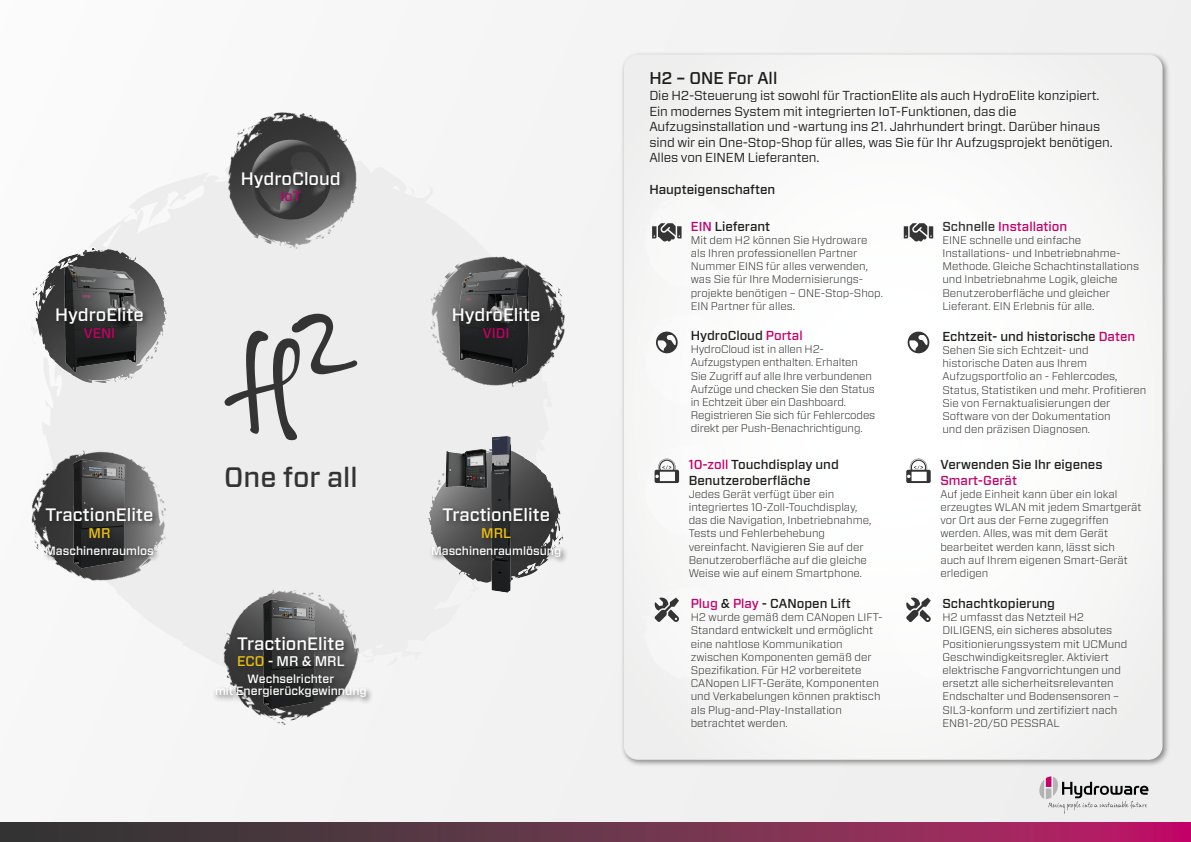
<style>
.page{position:relative;width:1191px;height:842px;background:#eee}
.page>*{position:absolute;margin:0;border:0;box-sizing:border-box;transform-origin:0 0}
.t1{font:500 28.1px "Forza";color:#343333}
.t2{font:500 18px "Forza";color:#fff}
.t3{font:500 17px "Forza";color:#1d1d1b}
.t4{font:500 14px "Forza";color:#fff}
.t5{font:500 14px "Forza";color:#c50068}
.t6{font:500 14px "Forza";color:#ecc10f}
.t7{font:500 14px "Forza";color:#bd006d}
.t8{font:13px/15.6px "Forza";letter-spacing:-.01em;color:#1d1d1b}
.t9{font:500 13px/15.6px "Forza";color:#1d1d1b}
.t10{font:500 13px "Forza";color:#c50068}
.t11{font:500 12px "Forza";color:#fff}
.t12{font:300 11px/13.2px "Forza";color:#1d1d1b}
.s1{color:#ecc10f}
.s2{color:#bd006d}
.s3{color:#c50068}
.s4{color:#343333}
</style>
<div class="page">
<svg style="left:1039px;top:776px;width:109px;height:38px"></svg>
<svg style="left:0;top:823px;width:1191px;height:19px;background:#6f304c"></svg>
<div style="left:620px;top:51px;width:550px;height:716px;background:#1d1d1b;opacity:.48"></div>
<svg style="left:624px;top:55px;width:538px;height:705px"></svg>
<div style="left:642px;top:313px;width:91px;height:91px;background:#fbfbfb"></div>
<svg style="left:656px;top:332px;width:21px;height:21px"></svg>
<div style="left:891px;top:313px;width:91px;height:91px;background:#fff"></div>
<svg style="left:907px;top:332px;width:22px;height:21px"></svg>
<div style="left:642px;top:196px;width:91px;height:91px;background:#f9f9f9"></div>
<svg style="left:652px;top:223px;width:29px;height:19px"></svg>
<div style="left:891px;top:196px;width:91px;height:91px;background:#fdfdfd"></div>
<svg style="left:903px;top:223px;width:30px;height:19px"></svg>
<div style="left:642px;top:444px;width:91px;height:92px;background:#fbfafa"></div>
<svg style="left:654px;top:459px;width:25px;height:24px"></svg>
<div style="left:891px;top:444px;width:91px;height:92px;background:#feffff"></div>
<svg style="left:906px;top:459px;width:24px;height:24px"></svg>
<div style="left:642px;top:587px;width:91px;height:91px;background:#f8f8f8"></div>
<svg style="left:654px;top:598px;width:25px;height:24px"></svg>
<div style="left:891px;top:587px;width:91px;height:91px;background:#fcfcfb"></div>
<svg style="left:906px;top:598px;width:24px;height:24px"></svg>
<img style="left:28px;top:151px;width:401px;height:369px">
<img style="left:401px;top:225px;width:164px;height:190px">
<img style="left:432px;top:454px;width:126px;height:129px">
<img style="left:230px;top:589px;width:122px;height:136px">
<img style="left:32px;top:248px;width:135px;height:135px">
<img style="left:203px;top:92px;width:176px;height:176px">
<img style="left:57px;top:263px;width:93px;height:113px">
<img style="left:4px;top:421px;width:190px;height:160px">
<svg style="left:224px;top:314px;width:133px;height:126px"></svg>
<img style="left:50px;top:449px;width:92px;height:124px">
<div style="left:53px;top:304px;width:97px;height:41px;background:#1d1d1b;opacity:.75"></div>
<svg style="left:251px;top:140px;width:80px;height:80px"></svg>
<div style="left:251px;top:140px;width:79px;height:73px;background:#fff;opacity:.75"></div>
<img style="left:240px;top:590px;width:93px;height:123px">
<img style="left:456px;top:261px;width:77px;height:117px">
<div style="left:239px;top:169px;width:108px;height:40px;background:#1d1d1b;opacity:.75"></div>
<img style="left:439px;top:449px;width:49px;height:47px">
<img style="left:488px;top:436px;width:30px;height:157px">
<div style="left:43px;top:505px;width:117px;height:57px;background:#1d1d1b;opacity:.75"></div>
<div style="left:450px;top:304px;width:97px;height:41px;background:#1d1d1b;opacity:.75"></div>
<div style="left:429px;top:505px;width:139px;height:59px;background:#1d1d1b;opacity:.75"></div>
<div style="left:213px;top:633px;width:160px;height:72px;background:#1d1d1b;opacity:.75"></div>
<p class="t2" style="left:55px;top:303px;width:90px">HydroElite</p>
<p class="t5" style="left:84px;top:323px;width:33px">VENI</p>
<p class="t2" style="left:46px;top:503px;width:109px">TractionElite</p>
<p class="t6" style="left:89px;top:524px;width:23px">MR</p>
<p class="t11" style="left:45px;top:543px;width:110px">Maschinenraumlos</p>
<p class="t2" style="left:241px;top:166px;width:101px">HydroCloud</p>
<p class="t7" style="left:280px;top:187px;width:22px">IoT</p>
<p class="t1" style="left:224px;top:458px;width:135px">One for all</p>
<p class="t2" style="left:237px;top:631px;width:109px">TractionElite</p>
<p class="t4" style="left:237px;top:652px;width:109px"><span class="s1">ECO</span> - MR &amp; MRL</p>
<p class="t11" style="left:248px;top:671px;width:88px">Wechselrichter</p>
<p class="t11" style="left:215px;top:683px;width:153px">mit Energierückgewinnung</p>
<p class="t2" style="left:452px;top:303px;width:90px">HydroElite</p>
<p class="t5" style="left:483px;top:323px;width:28px">VIDI</p>
<p class="t2" style="left:442px;top:503px;width:109px">TractionElite</p>
<p class="t6" style="left:481px;top:524px;width:31px">MRL</p>
<p class="t11" style="left:431px;top:543px;width:132px">Maschinenraumlösung</p>
<p class="t3" style="left:649px;top:67px;width:129px">H2 – ONE For All</p>
<p class="t8" style="left:649px;top:88px;width:451px">Die H2-Steuerung ist sowohl für TractionElite als auch HydroElite konzipiert.</p>
<p class="t8" style="left:649px;top:103px;width:465px">Ein modernes System mit integrierten IoT-Funktionen, das die<br>Aufzugsinstallation und -wartung ins 21. Jahrhundert bringt. Darüber hinaus sind wir ein One-Stop-Shop für alles, was Sie für Ihr Aufzugsprojekt benötigen.</p>
<p class="t8" style="left:649px;top:150px;width:172px">Alles von EINEM Lieferanten.</p>
<p class="t9" style="left:649px;top:181px;width:127px">Haupteigenschaften</p>
<p class="t9" style="left:691px;top:218px;width:81px"><span class="s2">EIN</span> Lieferant</p>
<p class="t12" style="left:691px;top:233px;width:178px">Mit dem H2 können Sie Hydroware</p>
<p class="t12" style="left:691px;top:246px;width:168px">als Ihren professionellen Partner</p>
<p class="t12" style="left:691px;top:259px;width:178px">Nummer EINS für alles verwenden,</p>
<p class="t12" style="left:691px;top:273px;width:194px">was Sie für Ihre Modernisierungs&shy;projekte benötigen – ONE-Stop-Shop.<br>EIN Partner für alles.</p>
<p class="t9" style="left:691px;top:328px;width:113px">HydroCloud <span class="s3">Portal</span></p>
<p class="t12" style="left:691px;top:342px;width:186px">HydroCloud ist in allen H2- Aufzugstypen enthalten. Erhalten Sie Zugriff auf alle Ihre verbundenen Aufzüge und checken Sie den Status in Echtzeit über ein Dashboard.<br>Registrieren Sie sich für Fehlercodes direkt per Push-Benachrichtigung.</p>
<p class="t9" style="left:688px;top:457px;width:152px"><span class="s3">10-zoll</span> Touchdisplay und<br>Benutzeroberfläche</p>
<p class="t12" style="left:688px;top:487px;width:147px">Jedes Gerät verfügt über ein</p>
<p class="t12" style="left:688px;top:500px;width:170px">integriertes 10-Zoll-Touchdisplay,</p>
<p class="t12" style="left:688px;top:513px;width:184px">das die Navigation, Inbetriebnahme,</p>
<p class="t12" style="left:688px;top:527px;width:138px">Tests und Fehlerbehebung</p>
<p class="t12" style="left:688px;top:540px;width:176px">vereinfacht. Navigieren Sie auf der</p>
<p class="t12" style="left:688px;top:553px;width:180px">Benutzeroberfläche auf die gleiche</p>
<p class="t12" style="left:688px;top:566px;width:175px">Weise wie auf einem Smartphone.</p>
<p class="t9" style="left:691px;top:596px;width:162px"><span class="s3">Plug</span> &amp; <span class="s3">Play</span> - CANopen Lift</p>
<p class="t12" style="left:691px;top:610px;width:193px">H2 wurde gemäß dem CANopen LIFT-<br>Standard entwickelt und ermöglicht eine nahtlose Kommunikation zwischen Komponenten gemäß der</p>
<p class="t12" style="left:691px;top:663px;width:172px">Spezifikation. Für H2 vorbereitete</p>
<p class="t12" style="left:691px;top:676px;width:190px">CANopen LIFT-Geräte, Komponenten</p>
<p class="t12" style="left:691px;top:690px;width:191px">und Verkabelungen können praktisch</p>
<p class="t12" style="left:691px;top:703px;width:153px">als Plug-and-Play-Installation</p>
<p class="t12" style="left:691px;top:716px;width:98px">betrachtet werden.</p>
<p class="t10" style="left:942px;top:217px;width:126px"><span class="s4">Schnelle</span> Installation</p>
<p class="t12" style="left:942px;top:233px;width:140px">EINE schnelle und einfache</p>
<p class="t12" style="left:942px;top:246px;width:180px">Installations- und Inbetriebnahme-</p>
<p class="t12" style="left:942px;top:259px;width:198px">Methode. Gleiche Schachtinstallations und Inbetriebnahme Logik, gleiche</p>
<p class="t12" style="left:942px;top:286px;width:169px">Benutzeroberfläche und gleicher</p>
<p class="t12" style="left:942px;top:299px;width:153px">Lieferant. EIN Erlebnis für alle.</p>
<p class="t9" style="left:942px;top:328px;width:194px">Echtzeit- und historische <span class="s3">Daten</span></p>
<p class="t12" style="left:942px;top:343px;width:148px">Sehen Sie sich Echtzeit- und</p>
<p class="t12" style="left:942px;top:356px;width:146px">historische Daten aus Ihrem</p>
<p class="t12" style="left:942px;top:370px;width:176px">Aufzugsportfolio an - Fehlercodes,</p>
<p class="t12" style="left:942px;top:383px;width:205px">Status, Statistiken und mehr. Profitieren</p>
<p class="t12" style="left:942px;top:396px;width:169px">Sie von Fernaktualisierungen der</p>
<p class="t12" style="left:942px;top:409px;width:170px">Software von der Dokumentation</p>
<p class="t12" style="left:942px;top:422px;width:149px">und den präzisen Diagnosen.</p>
<p class="t9" style="left:940px;top:457px;width:164px">Verwenden Sie Ihr eigenes</p>
<p class="t10" style="left:940px;top:471px;width:78px">Smart-Gerät</p>
<p class="t12" style="left:940px;top:487px;width:178px">Auf jede Einheit kann über ein lokal</p>
<p class="t12" style="left:940px;top:500px;width:202px">erzeugtes WLAN mit jedem Smartgerät</p>
<p class="t12" style="left:940px;top:513px;width:170px">vor Ort aus der Ferne zugegriffen</p>
<p class="t12" style="left:940px;top:527px;width:169px">werden. Alles, was mit dem Gerät</p>
<p class="t12" style="left:940px;top:540px;width:176px">bearbeitet werden kann, lässt sich</p>
<p class="t12" style="left:940px;top:553px;width:189px">auch auf Ihrem eigenen Smart-Gerät</p>
<p class="t12" style="left:940px;top:566px;width:50px">erledigen</p>
<p class="t9" style="left:942px;top:596px;width:114px">Schachtkopierung</p>
<p class="t12" style="left:942px;top:610px;width:143px">H2 umfasst das Netzteil H2</p>
<p class="t12" style="left:942px;top:624px;width:171px">DILIGENS, ein sicheres absolutes</p>
<p class="t12" style="left:942px;top:637px;width:186px">Positionierungssystem mit UCMund<br>Geschwindigkeitsregler. Aktiviert</p>
<p class="t12" style="left:942px;top:663px;width:180px">elektrische Fangvorrichtungen und</p>
<p class="t12" style="left:942px;top:676px;width:173px">ersetzt alle sicherheitsrelevanten</p>
<p class="t12" style="left:942px;top:690px;width:178px">Endschalter und Bodensensoren –</p>
<p class="t12" style="left:942px;top:703px;width:176px">SIL3-konform und zertifiziert nach</p>
<p class="t12" style="left:942px;top:716px;width:119px">EN81-20/50 PESSRAL</p>
</div>
